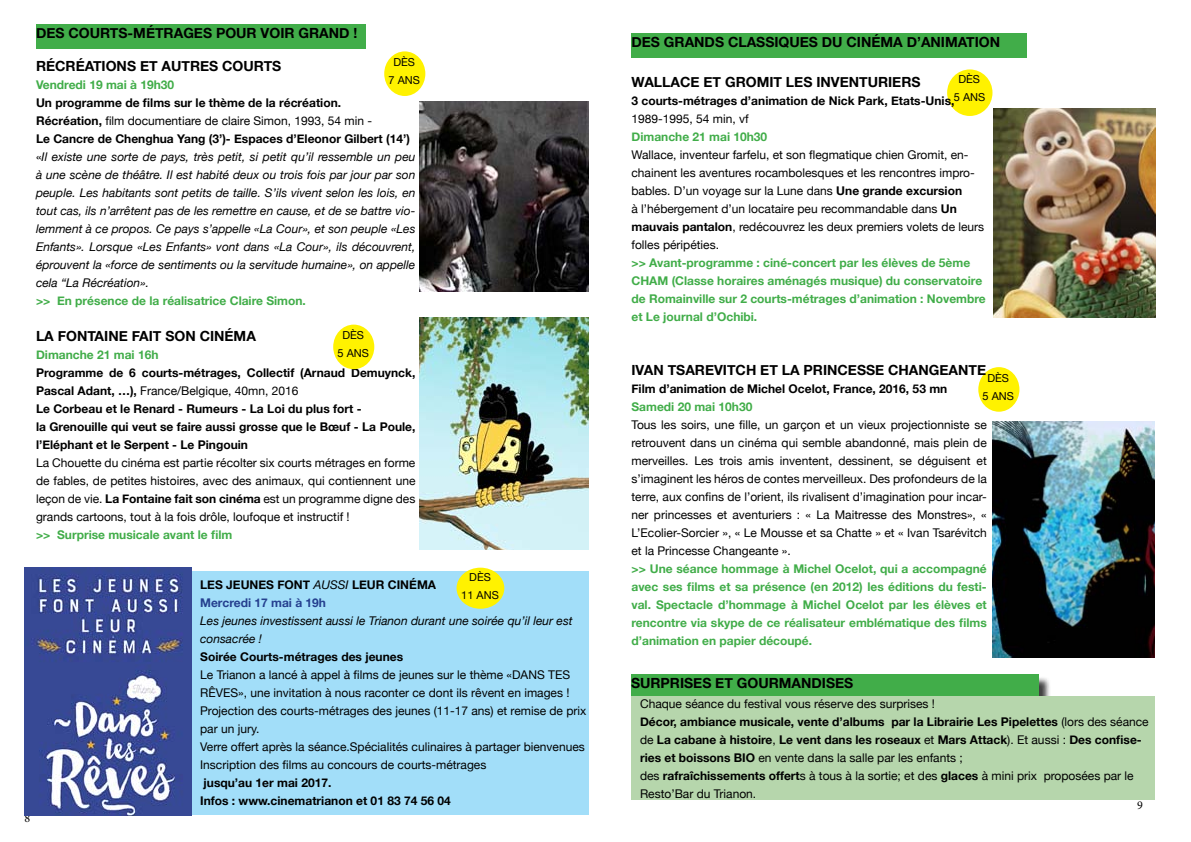
<style>
.page{position:relative;width:1191px;height:842px;background:#fff}
.page>*{position:absolute;margin:0;border:0;box-sizing:border-box;transform-origin:0 0}
.t1{font:700 14px "Helvetica Neue";color:#000}
.t2{font:12px/18px "Helvetica Neue";color:#000}
.t3{font:italic 12px/18px "Helvetica Neue";color:#000}
.t4{font:700 12px/18px "Helvetica Neue";color:#41ad49}
.t5{font:700 12px/18px "Helvetica Neue";color:#000}
.t6{font:12px "Minion Pro";color:#000}
.t7{font:11px/18px "Helvetica Neue";color:#000;text-align:center}
.s1{font-weight:700;font-style:normal}
.s2{font-style:normal}
.s3{font-weight:400}
.s4{font-weight:700}
.s5{font-weight:400;font-style:italic}
.s6{color:#25408f}
</style>
<div class="page">
<div style="left:36px;top:24px;width:330px;height:24px;background:#41ad49"></div>
<div style="left:384px;top:51px;width:41px;height:45px;background:#fff200;border-radius:50%"></div>
<div style="left:333px;top:325px;width:41px;height:44px;background:#fff200;border-radius:50%"></div>
<div style="left:192px;top:572px;width:397px;height:243px;background:#a2def9"></div>
<div style="left:456px;top:568px;width:48px;height:41px;background:#fff200;border-radius:50%"></div>
<img style="left:420px;top:317px;width:169px;height:233px">
<img style="left:24px;top:568px;width:168px;height:247px">
<div style="left:631px;top:33px;width:395px;height:24px;background:#41ad49"></div>
<div style="left:631px;top:675px;width:407px;height:24px;background:#41ad49"></div>
<div style="left:947px;top:69px;width:45px;height:47px;background:#fff200;border-radius:50%"></div>
<div style="left:978px;top:367px;width:41px;height:45px;background:#fff200;border-radius:50%"></div>
<div style="left:631px;top:697px;width:524px;height:103px;background:#b6d6ac"></div>
<img style="left:992px;top:421px;width:162px;height:237px">
<img style="left:993px;top:109px;width:162px;height:208px">
<img style="left:420px;top:102px;width:169px;height:190px">
<p class="t1" style="left:36px;top:24px;width:323px">DES COURTS-MÉTRAGES POUR VOIR GRAND !</p>
<p class="t1" style="left:36px;top:57px;width:247px">RÉCRÉATIONS ET AUTRES COURTS</p>
<p class="t4" style="left:36px;top:75px;width:140px">Vendredi 19 mai à 19h30</p>
<p class="t3" style="left:36px;top:94px;width:381px"><span class="s1">Un programme de films sur le thème de la récréation.<br>Récréation,</span> <span class="s2">film documentiare de claire Simon, 1993, 54 min -<br></span><span class="s1">Le Cancre de Chenghua Yang (3’)- Espaces d’Eleonor Gilbert (14’) </span><span class="s2">«</span>Il existe une sorte de pays, très petit, si petit qu’il ressemble un peu à une scène de théâtre. Il est habité deux ou trois fois par jour par son peuple. Les habitants sont petits de taille. S’ils vivent selon les lois, en tout cas, ils n’arrêtent pas de les remettre en cause, et de se battre vio&shy;lemment à ce propos. Ce pays s’appelle «La Cour», et son peuple «Les Enfants». Lorsque «Les Enfants» vont dans «La Cour», ils découvrent, éprouvent la «force de sentiments ou la servitude humaine», on appelle cela “La Récréation».</p>
<p class="t4" style="left:36px;top:291px;width:271px">&gt;&gt; En présence de la réalisatrice Claire Simon.</p>
<p class="t1" style="left:36px;top:327px;width:221px">LA FONTAINE FAIT SON CINÉMA</p>
<p class="t4" style="left:36px;top:345px;width:124px">Dimanche 21 mai 16h</p>
<p class="t5" style="left:36px;top:363px;width:381px">Programme de 6 courts-métrages, Collectif (Arnaud Demuynck, Pascal Adant, …), <span class="s3">France/Belgique, 40mn, 2016<br></span>Le Corbeau et le Renard - Rumeurs - La Loi du plus fort -<br>la Grenouille qui veut se faire aussi grosse que le Bœuf - La Poule, l’Eléphant et le Serpent - Le Pingouin</p>
<p class="t2" style="left:36px;top:454px;width:381px;text-align:justify">La Chouette du cinéma est partie récolter six courts métrages en forme de fables, de petites histoires, avec des animaux, qui contiennent une leçon de vie. <span class="s4">La Fontaine fait son cinéma</span> est un programme digne des grands cartoons, tout à la fois drôle, loufoque et instructif !</p>
<p class="t4" style="left:36px;top:525px;width:198px">&gt;&gt; Surprise musicale avant le film</p>
<p class="t7" style="left:388px;top:53px;width:33px">DÈS<br>7 ANS</p>
<p class="t7" style="left:337px;top:326px;width:33px">DÈS<br>5 ANS</p>
<p class="t6" style="left:24px;top:810px;width:7px">8</p>
<p class="t7" style="left:461px;top:568px;width:39px">DÈS<br>11 ANS</p>
<p class="t5" style="left:200px;top:576px;width:237px">LES JEUNES FONT <span class="s5">AUSSI</span> LEUR CINÉMA<br><span class="s6">Mercredi 17 mai à 19h</span></p>
<p class="t3" style="left:200px;top:612px;width:374px">Les jeunes investissent aussi le Trianon durant une soirée qu’il leur est consacrée !</p>
<p class="t5" style="left:200px;top:648px;width:204px">Soirée Courts-métrages des jeunes</p>
<p class="t2" style="left:200px;top:666px;width:388px">Le Trianon a lancé à appel à films de jeunes sur le thème «DANS TES RÊVES», une invitation à nous raconter ce dont ils rêvent en images !<br>Projection des courts-métrages des jeunes (11-17 ans) et remise de prix par un jury.<br>Verre offert après la séance.Spécialités culinaires à partager bienvenues Inscription des films au concours de courts-métrages</p>
<p class="t5" style="left:200px;top:774px;width:252px">jusqu’au 1er mai 2017.<br>Infos : www.cinematrianon et 01 83 74 56 04</p>
<p class="t1" style="left:631px;top:33px;width:370px">DES GRANDS CLASSIQUES DU CINÉMA D’ANIMATION</p>
<p class="t7" style="left:954px;top:70px;width:33px">DÈS<br>5 ANS</p>
<p class="t1" style="left:631px;top:74px;width:290px">WALLACE ET GROMIT LES INVENTURIERS</p>
<p class="t5" style="left:631px;top:92px;width:324px">3 courts-métrages d’animation de Nick Park, Etats-Unis,</p>
<p class="t2" style="left:631px;top:110px;width:119px">1989-1995, 54 min, vf</p>
<p class="t4" style="left:631px;top:128px;width:137px">Dimanche 21 mai 10h30</p>
<p class="t2" style="left:631px;top:146px;width:354px">Wallace, inventeur farfelu, et son flegmatique chien Gromit, en&shy;chainent les aventures rocambolesques et les rencontres impro&shy;bables. D’un voyage sur la Lune dans <span class="s4">Une grande excursion<br></span>à l’hébergement d’un locataire peu recommandable dans <span class="s4">Un mauvais pantalon</span>, redécouvrez les deux premiers volets de leurs folles péripéties.</p>
<p class="t4" style="left:631px;top:254px;width:356px">&gt;&gt; Avant-programme : ciné-concert par les élèves de 5ème CHAM (Classe horaires aménagés musique) du conservatoire de Romainville sur 2 courts-métrages d’animation : Novembre et Le journal d’Ochibi.</p>
<p class="t1" style="left:631px;top:362px;width:356px">IVAN TSAREVITCH ET LA PRINCESSE CHANGEANTE</p>
<p class="t5" style="left:631px;top:380px;width:317px">Film d’animation de Michel Ocelot, France, 2016, 53 mn</p>
<p class="t4" style="left:631px;top:398px;width:122px">Samedi 20 mai 10h30</p>
<p class="t2" style="left:631px;top:416px;width:357px;text-align:justify">Tous les soirs, une fille, un garçon et un vieux projectionniste se retrouvent dans un cinéma qui semble abandonné, mais plein de merveilles. Les trois amis inventent, dessinent, se déguisent et s’imaginent les héros de contes merveilleux. Des profondeurs de la terre, aux confins de l’orient, ils rivalisent d’imagination pour incar&shy;ner princesses et aventuriers : « La Maitresse des Monstres», « L’Ecolier-Sorcier », « Le Mousse et sa Chatte » et « Ivan Tsarévitch et la Princesse Changeante ».</p>
<p class="t4" style="left:631px;top:560px;width:357px;text-align:justify">&gt;&gt; Une séance hommage à Michel Ocelot, qui a accompagné avec ses films et sa présence (en 2012) les éditions du festi&shy;val. Spectacle d’hommage à Michel Ocelot par les élèves et rencontre via skype de ce réalisateur emblématique des films d’animation en papier découpé.</p>
<p class="t7" style="left:982px;top:368px;width:33px">DÈS<br>5 ANS</p>
<p class="t1" style="left:631px;top:675px;width:224px">SURPRISES ET GOURMANDISES</p>
<p class="t2" style="left:640px;top:695px;width:510px">Chaque séance du festival vous réserve des surprises !<br><span class="s4">Décor, ambiance musicale, vente d’albums par la Librairie Les Pipelettes</span> (lors des séance de <span class="s4">La cabane à histoire</span>, <span class="s4">Le vent dans les roseaux</span> et <span class="s4">Mars Attack</span>). Et aussi : <span class="s4">Des confise&shy;ries et boissons BIO</span> en vente dans la salle par les enfants ;<br>des <span class="s4">rafraîchissements offert</span>s à tous à la sortie; et des <span class="s4">glaces</span> à mini prix proposées par le Resto’Bar du Trianon.</p>
<p class="t6" style="left:1137px;top:797px;width:7px">9</p>
</div>
